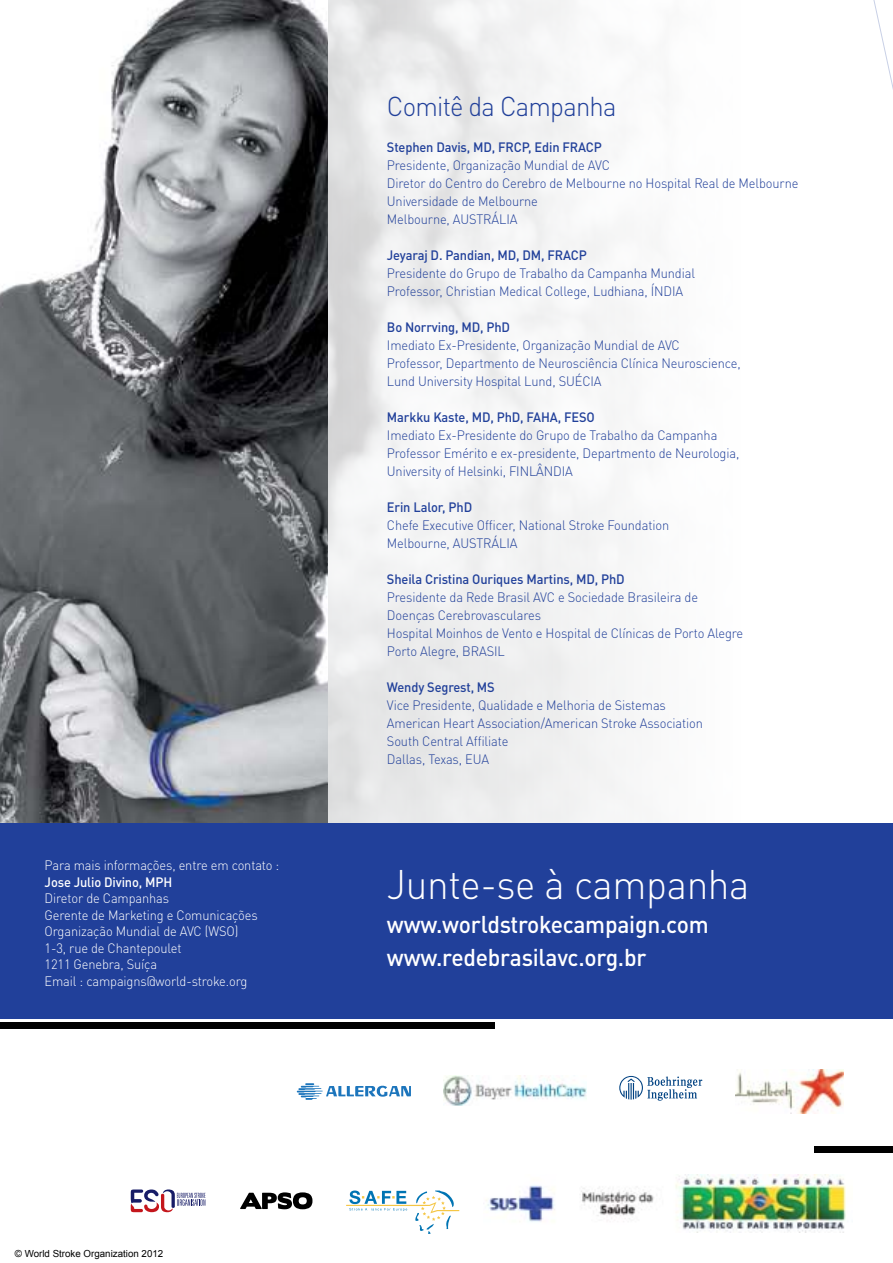
<style>
.page{position:relative;width:893px;height:1263px;background:#fff}
.page>*{position:absolute;margin:0;border:0;box-sizing:border-box;transform-origin:0 0}
.t1{font:300 40.8px "DINOT";letter-spacing:-.01em;color:#fff;scale:.95 1}
.t2{font:300 27px "DINOT";letter-spacing:-.03em;color:#21409a;scale:.95 1}
.t3{font:500 24px/33.2px "DINOT";letter-spacing:-.01em;color:#fff;scale:.95 1}
.t4{font:300 13.5px/18px "DINOT";letter-spacing:-.01em;color:#21409a;scale:.95 1}
.t5{font:300 13.5px/16.5px "DINOT";letter-spacing:-.01em;color:#fff;scale:.95 1}
.t6{font:500 13.5px "DINOT";letter-spacing:-.01em;color:#21409a;scale:.95 1}
.t7{font:500 13.5px "DINOT";letter-spacing:-.01em;color:#fff;scale:.95 1}
.t8{font:9.75px "Arial";color:#000}
</style>
<div class="page">
<svg style="left:873px;top:0;width:20px;height:90px"></svg>
<img style="left:327px;top:0;width:307px;height:823px">
<img style="left:0;top:0;width:327px;height:823px">
<div style="left:0;top:823px;width:893px;height:196px;background:#21409a"></div>
<div style="left:0;top:1023px;width:494px;height:6px;background:#000"></div>
<div style="left:814px;top:1146px;width:79px;height:6px;background:#000"></div>
<svg style="left:297px;top:1083px;width:114px;height:17px"></svg>
<svg style="left:619px;top:1076px;width:83px;height:25px"></svg>
<img style="left:735px;top:1069px;width:109px;height:44px">
<img style="left:444px;top:1076px;width:143px;height:30px">
<svg style="left:131px;top:1189px;width:74px;height:24px"></svg>
<svg style="left:240px;top:1192px;width:72px;height:17px"></svg>
<svg style="left:346px;top:1190px;width:113px;height:44px"></svg>
<img style="left:486px;top:1175px;width:360px;height:57px">
<p class="t5" style="left:45px;top:857px;width:249px">Para mais informações, entre em contato :</p>
<p class="t7" style="left:45px;top:873px;width:136px">Jose Julio Divino, MPH</p>
<p class="t5" style="left:45px;top:890px;width:133px">D iretor de Campanhas</p>
<p class="t5" style="left:45px;top:906px;width:226px">Gerente de Marketing e Comunicações</p>
<p class="t5" style="left:235px;top:923px;width:5px">(</p>
<p class="t5" style="left:45px;top:923px;width:215px">Organização M undial de AVC (WSO<br>1-3, rue de Chantepoulet<br>1211 Genebra, Suíça<br>Email : campaigns@world-stroke.org</p>
<p class="t8" style="left:15px;top:1247px;width:150px">© World Stroke Organization 2012</p>
<h2 class="t2" style="left:387px;top:90px;width:243px">Comitê da Campanha</h2>
<p class="t6" style="left:387px;top:139px;width:228px">Stephen Davis, MD, FRCP, Edin FRACP</p>
<p class="t4" style="left:387px;top:156px;width:435px">Presidente, Organização M undial de AVC<br>D iretor do Centro do Cerebro de Melbourne no Hospital Real de Melbourne U niversidade de Melbourne<br>Melbourne, AUSTRÁ</p>
<p class="t4" style="left:499px;top:210px;width:20px">LIA</p>
<p class="t6" style="left:387px;top:247px;width:212px">Jeyaraj D. Pandian, MD, DM, FRACP</p>
<p class="t4" style="left:387px;top:264px;width:326px">Presidente do Grupo de Trabalho da Campanha M undial<br>Professor, Christian M edical College, Ludhiana, ÍND IA</p>
<p class="t6" style="left:387px;top:319px;width:131px">Bo Norrving, MD, PhD</p>
<p class="t4" style="left:387px;top:336px;width:374px">Imediato Ex-Presidente, Organização M undial de AVC<br>Professor, Departmento de Neurosciência Clínica Neuroscience,<br>Lund U niversity Hospital Lund, SU ÉCIA</p>
<p class="t6" style="left:387px;top:409px;width:220px">Markku Kaste, MD, PhD, FAHA, FESO</p>
<p class="t4" style="left:387px;top:426px;width:372px">Imediato Ex-Presidente do Grupo de Trabalho da Campanha<br>Professor Emérito e ex-presidente, Departmento de Neurologia,<br>U niversity of Helsinki, FINLÂND IA</p>
<p class="t6" style="left:387px;top:499px;width:91px">Erin Lalor, PhD</p>
<p class="t4" style="left:387px;top:516px;width:299px">Chefe Executive Officer, National Stroke Foundation<br>Melbourne, AUSTRÁ</p>
<p class="t4" style="left:499px;top:534px;width:20px">LIA</p>
<p class="t6" style="left:387px;top:571px;width:252px">Sheila Cristina Ouriques Martins, MD, PhD</p>
<p class="t4" style="left:387px;top:588px;width:377px">Presidente da Rede Brasil AVC e Sociedade Brasileira de Doenças Cerebrovasculares<br>Hospital Moinhos de Vento e Hospital de Clínicas de Porto Alegre Porto Alegre, BRASIL</p>
<p class="t6" style="left:387px;top:679px;width:115px">Wendy Segrest, MS</p>
<p class="t4" style="left:387px;top:696px;width:334px">Vice Presidente, Qualidade e M elhoria de Sistemas American Heart Association/American Stroke Association South Central Affiliate<br>Dallas, Texas EUA,</p>
<h1 class="t1" style="left:387px;top:860px;width:383px">Junte-se à campanha</h1>
<h3 class="t3" style="left:387px;top:907px;width:340px">www.worldstrokecampaign.com www.redebrasilavc.org.br</h3>
</div>
